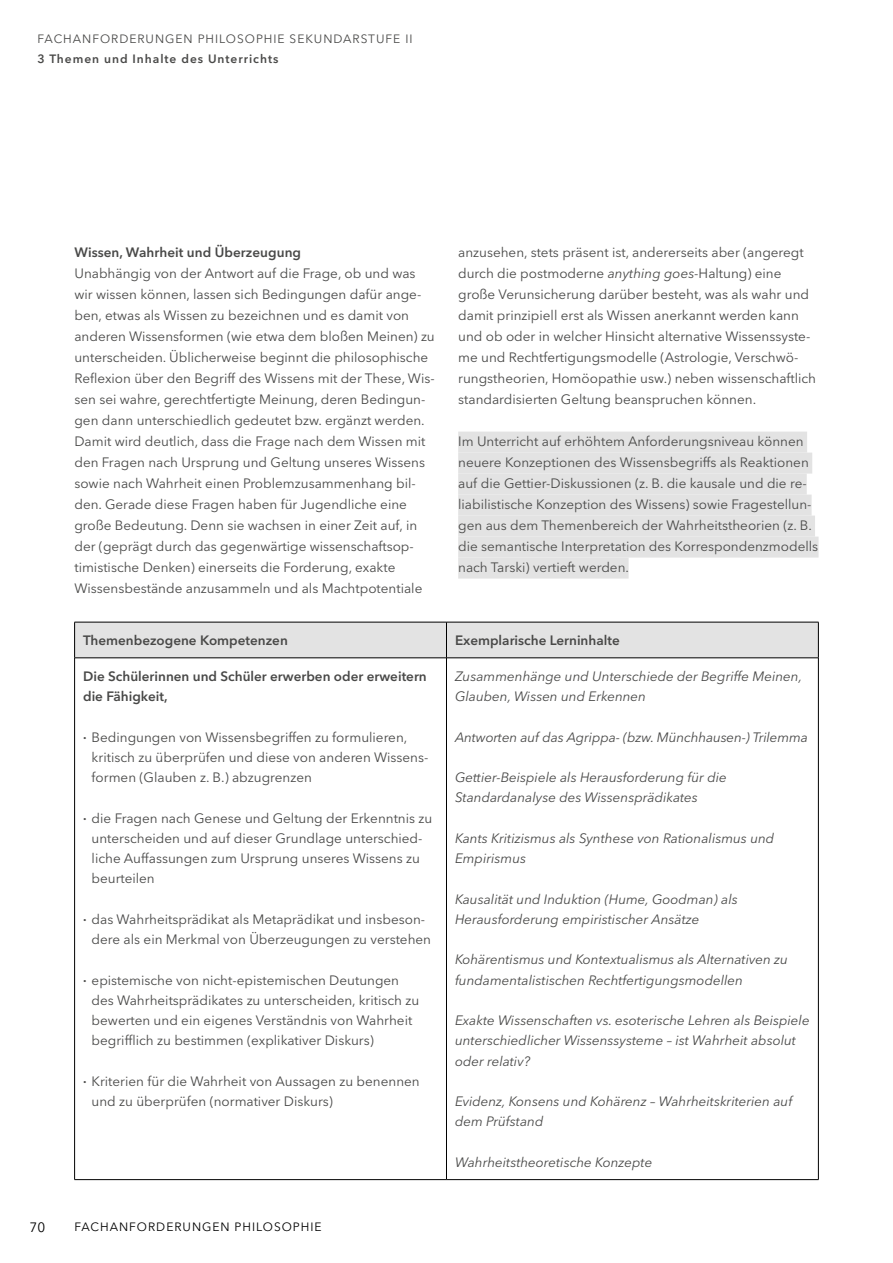
<style>
.page{position:relative;width:893px;height:1263px;background:#fff}
.page>*{position:absolute;margin:0;border:0;box-sizing:border-box;transform-origin:0 0}
.t1{font:13.5px/21px "Avenir Next LT Pro";color:#494948}
.t2{font:italic 13.5px/20.2px "Avenir Next LT Pro";color:#494948}
.t3{font:600 13.5px/20.2px "Avenir Next LT Pro";color:#494948}
.t4{font:13.5px "Avenir Next LT Pro";color:#000}
.t5{font:12px "Avenir Next LT Pro";letter-spacing:.08em;color:#494948}
.t6{font:600 12px "Avenir Next LT Pro";letter-spacing:.08em;color:#494948}
.t7{font:12px "Avenir Next LT Pro";letter-spacing:.08em;color:#000}
.s1{font-style:italic}
.s2{font-weight:600}
</style>
<div class="page">
<div style="left:458px;top:432px;width:349px;height:21px;background:#e3e3e3"></div>
<div style="left:458px;top:453px;width:354px;height:21px;background:#e3e3e3"></div>
<div style="left:458px;top:474px;width:349px;height:21px;background:#e3e3e3"></div>
<div style="left:458px;top:495px;width:354px;height:21px;background:#e3e3e3"></div>
<div style="left:458px;top:516px;width:357px;height:21px;background:#e3e3e3"></div>
<div style="left:458px;top:537px;width:361px;height:21px;background:#e3e3e3"></div>
<div style="left:458px;top:558px;width:171px;height:21px;background:#e3e3e3"></div>
<div style="left:75px;top:623px;width:743px;height:35px;background:#e3e3e3"></div>
<hr style="left:74px;top:622px;width:372px;height:1px;background:#000">
<hr style="left:74px;top:622px;width:1px;height:36px;background:#000">
<hr style="left:446px;top:622px;width:373px;height:1px;background:#000">
<hr style="left:446px;top:622px;width:1px;height:36px;background:#000">
<hr style="left:818px;top:622px;width:1px;height:36px;background:#000">
<hr style="left:74px;top:658px;width:372px;height:1px;background:#000">
<hr style="left:74px;top:658px;width:1px;height:521px;background:#000">
<hr style="left:446px;top:658px;width:373px;height:1px;background:#000">
<hr style="left:446px;top:658px;width:1px;height:521px;background:#000">
<hr style="left:818px;top:658px;width:1px;height:521px;background:#000">
<hr style="left:74px;top:1179px;width:372px;height:1px;background:#000">
<hr style="left:446px;top:1179px;width:373px;height:1px;background:#000">
<p class="t5" style="left:37px;top:32px;width:377px">FACHANFORDERUNGEN PHILOSOPHIE SEKUNDARSTUFE II</p>
<p class="t6" style="left:37px;top:51px;width:242px">3 Themen und Inhalte des Unterrichts</p>
<p class="t3" style="left:74px;top:242px;width:228px">Wissen, Wahrheit und Überzeugung</p>
<p class="t1" style="left:74px;top:263px;width:362px">Unabhängig von der Antwort auf die Frage, ob und was wir wissen können, lassen sich Bedingungen dafür ange&shy;ben, etwas als Wissen zu bezeichnen und es damit von anderen Wissensformen (wie etwa dem bloßen Meinen) zu unterscheiden. Üblicherweise beginnt die philosophische Reflexion über den Begriff des Wissens mit der These, Wis&shy;sen sei wahre, gerechtfertigte Meinung, deren Bedingun&shy;gen dann unterschiedlich gedeutet bzw. ergänzt werden.<br>Damit wird deutlich, dass die Frage nach dem Wissen mit den Fragen nach Ursprung und Geltung unseres Wissens sowie nach Wahrheit einen Problemzusammenhang bil&shy;den. Gerade diese Fragen haben für Jugendliche eine große Bedeutung. Denn sie wachsen in einer Zeit auf, in der (geprägt durch das gegenwärtige wissenschaftsop&shy;timistische Denken) einerseits die Forderung, exakte Wissensbestände anzusammeln und als Machtpotentiale</p>
<p class="t1" style="left:458px;top:242px;width:359px">anzusehen, stets präsent ist, andererseits aber (angeregt durch die postmoderne <span class="s1">anything goes</span>-Haltung) eine große Verunsicherung darüber besteht, was als wahr und damit prinzipiell erst als Wissen anerkannt werden kann und ob oder in welcher Hinsicht alternative Wissenssyste&shy;me und Rechtfertigungsmodelle (Astrologie, Verschwö&shy;rungstheorien, Homöopathie usw.) neben wissenschaftlich standardisierten Geltung beanspruchen können.</p>
<p class="t1" style="left:458px;top:431px;width:362px">Im Unterricht auf erhöhtem Anforderungsniveau können neuere Konzeptionen des Wissensbegriffs als Reaktionen auf die Gettier-Diskussionen (z. B. die kausale und die re&shy;liabilistische Konzeption des Wissens) sowie Fragestellun&shy;gen aus dem Themenbereich der Wahrheitstheorien (z. B. die semantische Interpretation des Korrespondenzmodells nach Tarski) vertieft werden.</p>
<p class="t3" style="left:83px;top:630px;width:206px">Themenbezogene Kompetenzen</p>
<p class="t3" style="left:455px;top:630px;width:166px">Exemplarische Lerninhalte</p>
<p class="t3" style="left:83px;top:666px;width:345px">Die Schülerinnen und Schüler erwerben oder erweitern die Fähigkeit,</p>
<p class="t1" style="left:92px;top:727px;width:338px;line-height:20.2px;text-indent:-9px"><span class="s2">∙</span> Bedingungen von Wissensbegriffen zu formulieren, kritisch zu überprüfen und diese von anderen Wissens&shy;formen (Glauben z. B.) abzugrenzen</p>
<p class="t1" style="left:92px;top:808px;width:342px;line-height:20.2px;text-indent:-9px"><span class="s2">∙</span> die Fragen nach Genese und Geltung der Erkenntnis zu unterscheiden und auf dieser Grundlage unterschied&shy;liche Auffassungen zum Ursprung unseres Wissens zu beurteilen</p>
<p class="t1" style="left:92px;top:909px;width:341px;line-height:20.2px;text-indent:-9px"><span class="s2">∙</span> das Wahrheitsprädikat als Metaprädikat und insbeson&shy;dere als ein Merkmal von Überzeugungen zu verstehen</p>
<p class="t1" style="left:92px;top:970px;width:329px;line-height:20.2px;text-indent:-9px"><span class="s2">∙</span> epistemische von nicht-epistemischen Deutungen des Wahrheitsprädikates zu unterscheiden, kritisch zu bewerten und ein eigenes Verständnis von Wahrheit begrifflich zu bestimmen (explikativer Diskurs)</p>
<p class="t1" style="left:92px;top:1071px;width:330px;line-height:20.2px;text-indent:-9px"><span class="s2">∙</span> Kriterien für die Wahrheit von Aussagen zu benennen und zu überprüfen (normativer Diskurs)</p>
<p class="t2" style="left:455px;top:666px;width:349px">Zusammenhänge und Unterschiede der Begriffe Meinen,<br>Glauben, Wissen und Erkennen</p>
<p class="t2" style="left:455px;top:727px;width:354px">Antworten auf das Agrippa- (bzw. Münchhausen-) Trilemma</p>
<p class="t2" style="left:455px;top:767px;width:273px">Gettier-Beispiele als Herausforderung für die<br>Standardanalyse des Wissensprädikates</p>
<p class="t2" style="left:455px;top:828px;width:321px">Kants Kritizismus als Synthese von Rationalismus und<br>Empirismus</p>
<p class="t2" style="left:455px;top:889px;width:284px">Kausalität und Induktion (Hume, Goodman) als<br>Herausforderung empiristischer Ansätze</p>
<p class="t2" style="left:455px;top:949px;width:335px">Kohärentismus und Kontextualismus als Alternativen zu fundamentalistischen Rechtfertigungsmodellen</p>
<p class="t2" style="left:455px;top:1010px;width:356px">Exakte Wissenschaften vs. esoterische Lehren als Beispiele unterschiedlicher Wissenssysteme – ist Wahrheit absolut oder relativ?</p>
<p class="t2" style="left:455px;top:1091px;width:339px">Evidenz, Konsens und Kohärenz – Wahrheitskriterien auf dem Prüfstand</p>
<p class="t2" style="left:455px;top:1152px;width:199px">Wahrheitstheoretische Konzepte</p>
<p class="t4" style="left:30px;top:1219px;width:17px">70</p>
<p class="t7" style="left:74px;top:1219px;width:249px">FACHANFORDERUNGEN PHILOSOPHIE</p>
</div>
